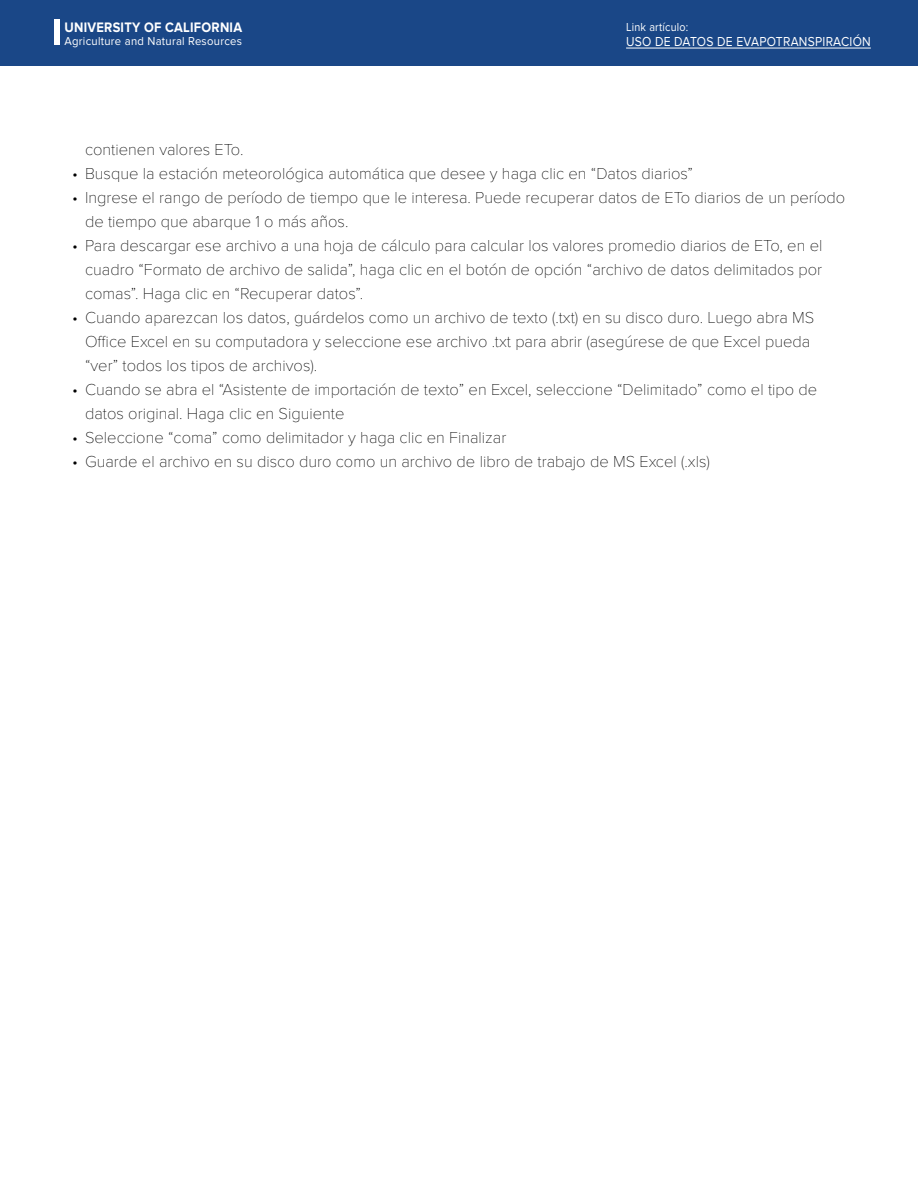
<style>
.page{position:relative;width:918px;height:1188px;background:#fff}
.page>*{position:absolute;margin:0;border:0;box-sizing:border-box;transform-origin:0 0}
.t1{font:100 16.5px/24px "Proxima Nova T";color:#000}
.t2{font:700 14.25px "Proxima Nova";letter-spacing:.02em;color:#fff;scale:.9 1}
.t3{font:13.5px "Proxima Nova";letter-spacing:.02em;color:#fff;scale:.9 1}
.t4{font:12px "Proxima Nova";letter-spacing:.02em;color:#fff;scale:.9 1}
.t5{font:11.85px "Proxima Nova";letter-spacing:.025em;color:#fff;scale:.95 1}
</style>
<div class="page">
<div style="left:0;top:0;width:918px;height:66px;background:#1a4787"></div>
<div style="left:54px;top:20px;width:6px;height:25px;background:#fff"></div>
<hr style="left:626px;top:48px;width:245px;height:1px;background:#fff">
<p class="t2" style="left:64px;top:19px;width:199px">UNIVERSITY OF CALIFORNIA</p>
<p class="t5" style="left:64px;top:34px;width:189px">Agriculture and Natural Resources</p>
<p class="t4" style="left:626px;top:20px;width:71px">Link artículo:</p>
<p class="t3" style="left:626px;top:34px;width:273px">USO DE DATOS DE EVAPOTRANSPIRACIÓN</p>
<p class="t1" style="left:85px;top:137px;width:160px">contienen valores ETo.</p>
<p class="t1" style="left:72px;top:161px;width:622px">• Busque la estación meteorológica automática que desee y haga clic en “Datos diarios”</p>
<p class="t1" style="left:85px;top:185px;width:762px;text-indent:-13px">• Ingrese el rango de período de tiempo que le interesa. Puede recuperar datos de ETo diarios de un período de tiempo que abarque 1 o más años.</p>
<p class="t1" style="left:85px;top:233px;width:739px;text-align:justify;text-indent:-13px">• Para descargar ese archivo a una hoja de cálculo para calcular los valores promedio diarios de ETo, en el cuadro “Formato de archivo de salida”, haga clic en el botón de opción “archivo de datos delimitados por comas”. Haga clic en “Recuperar datos”.</p>
<p class="t1" style="left:85px;top:305px;width:731px;text-indent:-13px">• Cuando aparezcan los datos, guárdelos como un archivo de texto (.txt) en su disco duro. Luego abra MS<br>Office Excel en su computadora y seleccione ese archivo .txt para abrir (asegúrese de que Excel pueda “ver” todos los tipos de archivos).</p>
<p class="t1" style="left:85px;top:377px;width:734px;text-indent:-13px">• Cuando se abra el “Asistente de importación de texto” en Excel, seleccione “Delimitado” como el tipo de datos original. Haga clic en Siguiente</p>
<p class="t1" style="left:72px;top:425px;width:436px">• Seleccione “coma” como delimitador y haga clic en Finalizar</p>
<p class="t1" style="left:72px;top:449px;width:639px">• Guarde el archivo en su disco duro como un archivo de libro de trabajo de MS Excel (.xls)</p>
</div>
